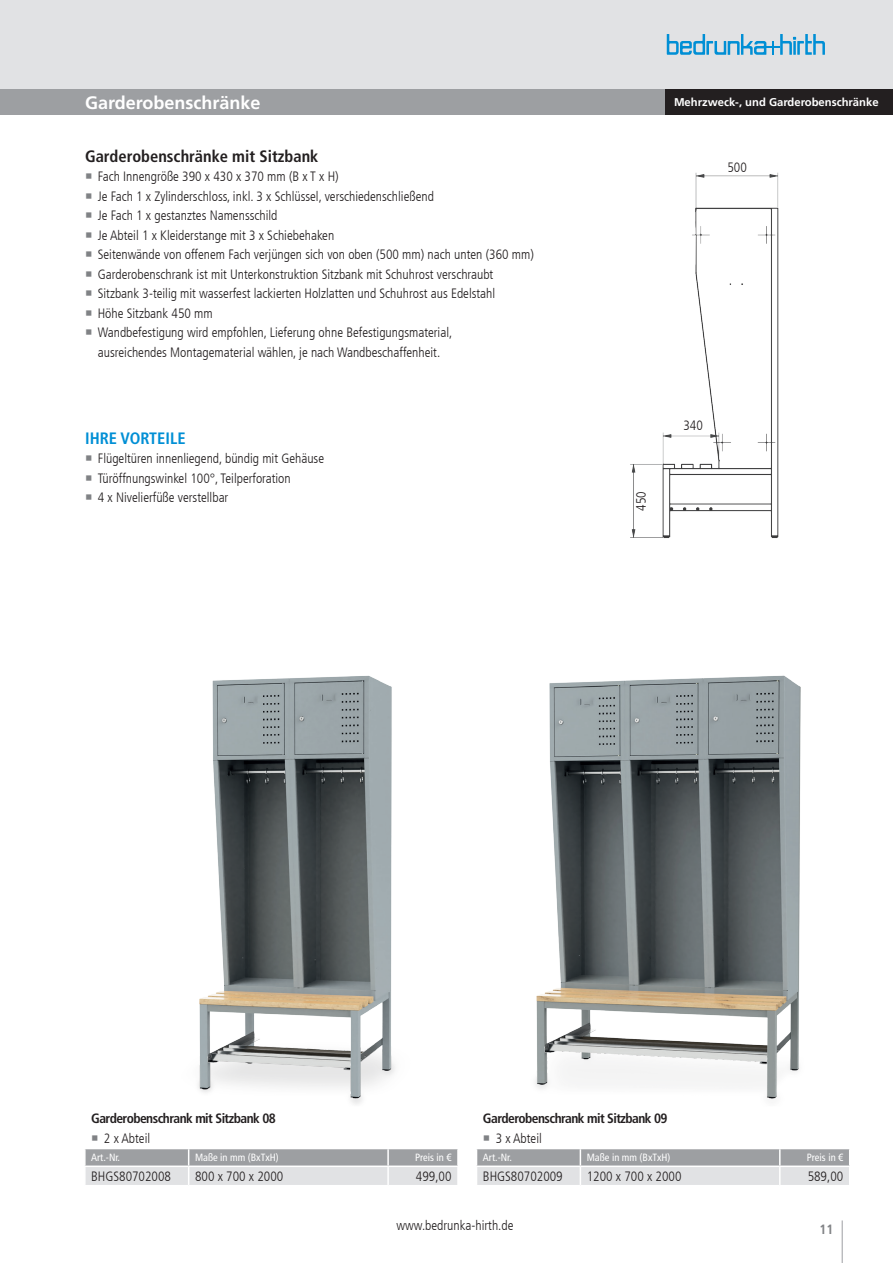
<style>
.page{position:relative;width:893px;height:1263px;background:#fff}
.page>*{position:absolute;margin:0;border:0;box-sizing:border-box;transform-origin:0 0}
.t1{font:700 18px "Frutiger LT Com";color:#fff}
.t2{font:700 condensed 16.5px "Frutiger LT Com";color:#231f20}
.t3{font:700 condensed 16.5px "Frutiger LT Com";color:#008fd5}
.t4{font:300 condensed 13.5px/19.5px "Frutiger LT Com";color:#231f20}
.t5{font:700 condensed 13.5px "Frutiger LT Com";letter-spacing:-.04em;color:#231f20}
.t6{font:700 condensed 13.5px "Frutiger LT Com";color:#808285}
.t7{font:700 11.25px "Frutiger LT Com";color:#fff}
.t8{font:condensed 10.5px "Frutiger LT Com";color:#fff}
</style>
<div class="page">
<div style="left:0;top:0;width:893px;height:89px;background:#e1e2e4"></div>
<hr style="left:842px;top:1220px;width:1px;height:43px;background:#9d9fa2">
<svg style="left:667px;top:34px;width:158px;height:21px"></svg>
<div style="left:0;top:89px;width:893px;height:26px;background:#9d9fa2"></div>
<svg style="left:85px;top:1149px;width:373px;height:36px;background:#c4c5c8"></svg>
<svg style="left:476px;top:1149px;width:374px;height:36px;background:#c4c5c8"></svg>
<img style="left:198px;top:675px;width:197px;height:429px">
<img style="left:535px;top:675px;width:266px;height:424px">
<div style="left:665px;top:89px;width:228px;height:26px;background:#231f20"></div>
<img style="left:630px;top:172px;width:149px;height:366px">
<div style="left:710px;top:162px;width:54px;height:13px;background:#fff"></div>
<div style="left:674px;top:420px;width:39px;height:14px;background:#fff"></div>
<div style="left:636px;top:481px;width:13px;height:39px;background:#fff"></div>
<h1 class="t1" style="left:85px;top:92px;width:177px">Garderobenschränke</h1>
<p class="t2" style="left:85px;top:146px;width:235px">Garderobenschränke mit Sitzbank</p>
<p class="t4" style="left:98px;top:167px;width:438px">Fach Innengröße 390 x 430 x 370 mm (B x T x H)<br>Je Fach 1 x Zylinderschloss, inkl. 3 x Schlüssel, verschiedenschließend<br>Je Fach 1 x gestanztes Namensschild<br>Je Abteil 1 x Kleiderstange mit 3 x Schiebehaken<br>Seitenwände von offenem Fach verjüngen sich von oben (500 mm) nach unten (360 mm)<br>Garderobenschrank ist mit Unterkonstruktion Sitzbank mit Schuhrost verschraubt Sitzbank 3-teilig mit wasserfest lackierten Holzlatten und Schuhrost aus Edelstahl<br>Höhe Sitzbank 450 mm<br>Wandbefestigung wird empfohlen, Lieferung ohne Befestigungsmaterial,<br>ausreichendes Montagematerial wählen, je nach Wandbeschaffenheit.</p>
<p class="t3" style="left:85px;top:428px;width:102px">IHRE VORTEILE</p>
<p class="t4" style="left:98px;top:449px;width:228px">Flügeltüren innenliegend, bündig mit Gehäuse<br>Türöffnungswinkel 100°, Teilperforation<br>4 x Nivelierfüße verstellbar</p>
<p class="t7" style="left:674px;top:96px;width:206px">Mehrzweck-, und Garderobenschränke</p>
<p class="t4" style="left:727px;top:157px;width:21px">500</p>
<p class="t4" style="left:631px;top:511px;width:21px;rotate:-90deg">450</p>
<p class="t4" style="left:683px;top:416px;width:21px">340</p>
<p class="t5" style="left:91px;top:1111px;width:186px">Garderobenschrank mit Sitzbank 08</p>
<p class="t4" style="left:104px;top:1128px;width:48px">2 x Abteil</p>
<p class="t8" style="left:91px;top:1151px;width:30px">Art.-Nr.</p>
<p class="t8" style="left:195px;top:1151px;width:85px">Maße in mm (BxTxH)</p>
<p class="t8" style="left:415px;top:1151px;width:38px">Preis in €</p>
<p class="t4" style="left:91px;top:1167px;width:81px">BHGS80702008</p>
<p class="t4" style="left:195px;top:1167px;width:90px">800 x 700 x 2000</p>
<p class="t4" style="left:416px;top:1167px;width:37px">499,00</p>
<p class="t5" style="left:483px;top:1111px;width:186px">Garderobenschrank mit Sitzbank 09</p>
<p class="t4" style="left:496px;top:1128px;width:48px">3 x Abteil</p>
<p class="t8" style="left:483px;top:1151px;width:30px">Art.-Nr.</p>
<p class="t8" style="left:587px;top:1151px;width:85px">Maße in mm (BxTxH)</p>
<p class="t8" style="left:807px;top:1151px;width:38px">Preis in €</p>
<p class="t4" style="left:483px;top:1167px;width:81px">BHGS80702009</p>
<p class="t4" style="left:587px;top:1167px;width:96px">1200 x 700 x 2000</p>
<p class="t4" style="left:808px;top:1167px;width:37px">589,00</p>
<p class="t4" style="left:396px;top:1215px;width:119px">www.bedrunka-hirth.de</p>
<p class="t6" style="left:819px;top:1221px;width:16px">11</p>
</div>
